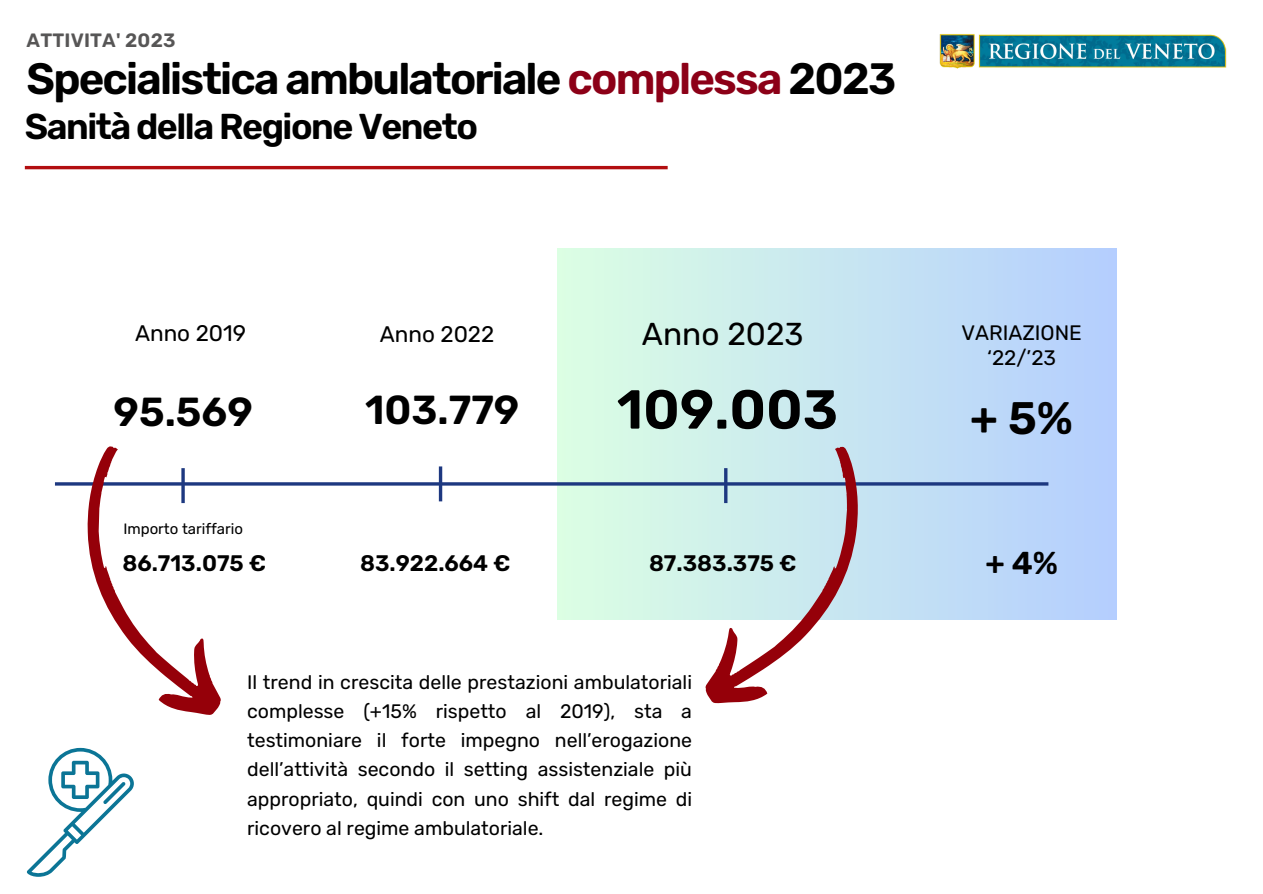
<style>
.page{position:relative;width:1263px;height:894px;background:#fff}
.page>*{position:absolute;margin:0;border:0;box-sizing:border-box;transform-origin:0 0}
.t1{font:600 54.75px "Rubik";color:#000}
.t2{font:600 45.45px "Rubik";color:#000}
.t3{font:600 43.8px "Rubik";letter-spacing:-.04em;color:#000}
.t4{font:600 40.5px "Rubik";color:#000}
.t5{font:600 36px "Rubik";letter-spacing:-.04em;color:#000}
.t6{font:31.65px "Rubik";color:#000}
.t7{font:600 31.65px "Rubik";color:#000}
.t8{font:600 22.5px "Rubik";color:#000}
.t9{font:22.5px "Rubik";color:#000}
.t10{font:20.85px/24.8px "Rubik";color:#000;text-align:center}
.t11{font:19.5px/29.2px "Rubik";color:#000;text-align:justify}
.t12{font:600 19.35px "Rubik";letter-spacing:.01em;color:#575656}
.t13{font:15px "Rubik";color:#000}
.s1{color:#8c0017}
</style>
<div class="page">
<hr style="left:25px;top:166px;width:643px;height:3px;background:#b20e10">
<div style="left:557px;top:248px;width:559px;height:371px;background:linear-gradient(to right,#dcffe3,#b4cefe)"></div>
<hr style="left:55px;top:482px;width:993px;height:3px;background:#1d3880">
<hr style="left:439px;top:466px;width:3px;height:35px;background:#1d3880">
<img style="left:939px;top:34px;width:288px;height:35px">
<svg style="left:27px;top:747px;width:107px;height:129px"></svg>
<svg style="left:55px;top:446px;width:185px;height:269px"></svg>
<svg style="left:686px;top:443px;width:222px;height:261px;fill:#cdedf0"></svg>
<p class="t12" style="left:27px;top:29px;width:150px">ATTIVITA' 2023</p>
<p class="t3" style="left:27px;top:53px;width:871px">Specialistica ambulatoriale <span class="s1">complessa</span> 2023</p>
<p class="t5" style="left:25px;top:105px;width:455px">Sanità della Regione Veneto</p>
<p class="t9" style="left:135px;top:320px;width:113px">Anno 2019</p>
<p class="t4" style="left:114px;top:388px;width:141px">95.569</p>
<p class="t9" style="left:380px;top:320px;width:116px">Anno 2022</p>
<p class="t4" style="left:365px;top:386px;width:156px">103.779</p>
<p class="t6" style="left:642px;top:315px;width:163px">Anno 2023</p>
<p class="t1" style="left:617px;top:377px;width:223px">109.003</p>
<p class="t10" style="left:961px;top:321px;width:122px">VARIAZIONE ‘22/’23</p>
<p class="t2" style="left:970px;top:391px;width:104px">+ 5%</p>
<p class="t13" style="left:123px;top:520px;width:121px">Importo tariffario</p>
<p class="t8" style="left:122px;top:549px;width:134px">86.713.075 €</p>
<p class="t8" style="left:360px;top:549px;width:141px">83.922.664 €</p>
<p class="t8" style="left:649px;top:549px;width:138px">87.383.375 €</p>
<p class="t7" style="left:985px;top:544px;width:74px">+ 4%</p>
<p class="t11" style="left:247px;top:667px;width:446px">Il trend in crescita delle prestazioni ambulatoriali complesse (+15% rispetto al 2019), sta a testimoniare il forte impegno nell’erogazione dell’attività secondo il setting assistenziale più appropriato, quindi con uno shift dal regime di ricovero al regime ambulatoriale.</p>
</div>
